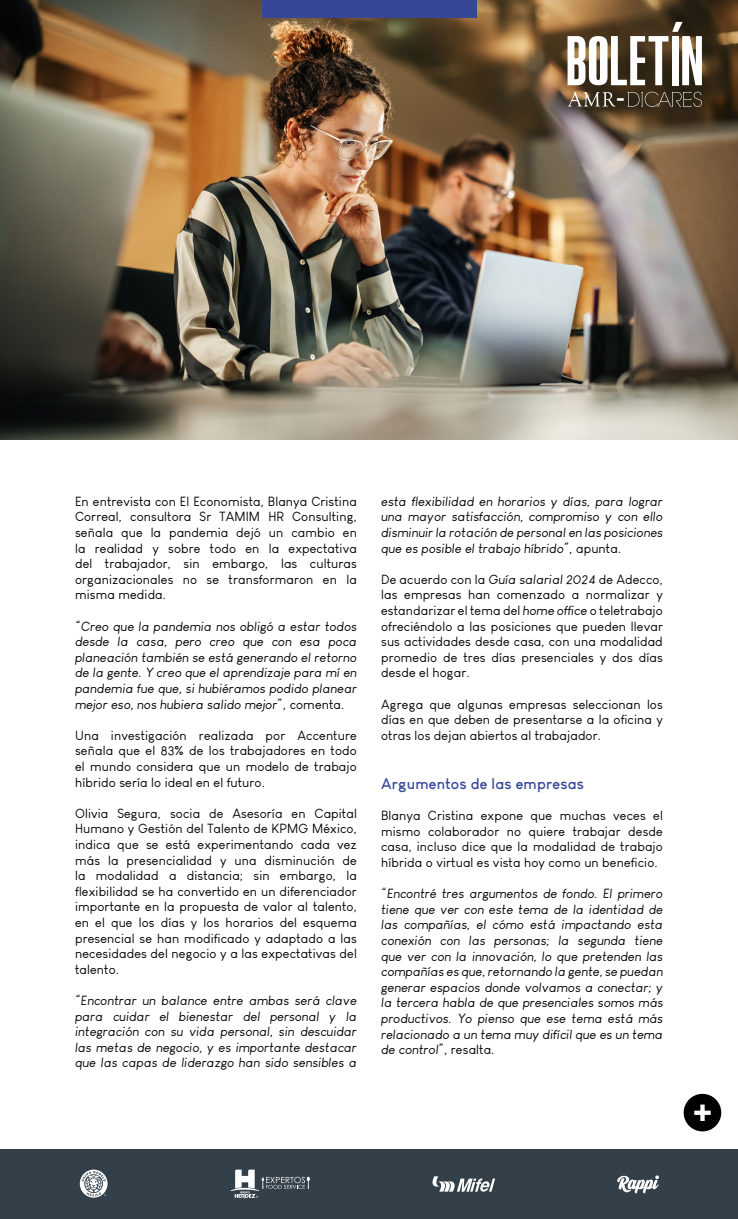
<style>
.page{position:relative;width:738px;height:1219px;background:#fff}
.page>*{position:absolute;margin:0;border:0;box-sizing:border-box;transform-origin:0 0}
.t1{font:55px "Pirrata";color:#fff}
.t2{font:30px "Tobago Poster";color:#fff}
.t3{font:23.1px "Pirrata";color:#fff}
.t4{font:700 15px "Louis George Cafe";letter-spacing:.01em;color:#374697}
.t5{font:13px/15.6px "Louis George Cafe";letter-spacing:.01em;color:#000;text-align:justify}
.t6{font:italic 13px/15.6px "Louis George Cafe";letter-spacing:.01em;color:#000;text-align:justify}
.s1{font-style:normal}
.s2{font-style:italic}
</style>
<div class="page">
<img style="left:0;top:0;width:737px;height:439px">
<div style="left:0;top:1149px;width:737px;height:70px;background:#33404a"></div>
<svg style="left:80px;top:1170px;width:27px;height:28px"></svg>
<svg style="left:617px;top:1175px;width:41px;height:18px"></svg>
<svg style="left:230px;top:1170px;width:79px;height:28px"></svg>
<svg style="left:432px;top:1176px;width:62px;height:16px"></svg>
<div style="left:261px;top:0;width:215px;height:17px;background:#374697"></div>
<div style="left:683px;top:1094px;width:37px;height:37px;background:#000;border-radius:50%"></div>
<svg style="left:567px;top:92px;width:48px;height:15px"></svg>
<svg style="left:627px;top:92px;width:74px;height:15px"></svg>
<hr style="left:737px;top:1149px;width:1px;height:70px;background:#33404a">
<svg style="left:671px;top:22px;width:11px;height:10px"></svg>
<h1 class="t1" style="left:565px;top:32px;width:139px">BOLETIN</h1>
<h3 class="t3" style="left:616px;top:86px;width:10px">-</h3>
<p class="t5" style="left:75px;top:493px;width:283px">En entrevista con El Economista, Blanya Cristina Correal, consultora Sr TAMIM HR Consulting, señala que la pandemia dejó un cambio en la realidad y sobre todo en la expectativa del trabajador, sin embargo, las culturas organizacionales no se transformaron en la misma medida.</p>
<p class="t6" style="left:75px;top:618px;width:283px">“Creo que la pandemia nos obligó a estar todos desde la casa, pero creo que con esa poca planeación también se está generando el retorno de la gente. Y creo que el aprendizaje para mí en pandemia fue que, si hubiéramos podido planear mejor eso, nos hubiera salido mejor”, <span class="s1">comenta.</span></p>
<p class="t5" style="left:75px;top:727px;width:283px">Una investigación realizada por Accenture señala que el 83% de los trabajadores en todo el mundo considera que un modelo de trabajo híbrido sería lo ideal en el futuro.</p>
<p class="t5" style="left:75px;top:805px;width:283px">Olivia Segura, socia de Asesoría en Capital Humano y Gestión del Talento de KPMG México, indica que se está experimentando cada vez más la presencialidad y una disminución de la modalidad a distancia; sin embargo, la flexibilidad se ha convertido en un diferenciador importante en la propuesta de valor al talento, en el que los días y los horarios del esquema presencial se han modificado y adaptado a las necesidades del negocio y a las expectativas del talento.</p>
<p class="t6" style="left:75px;top:993px;width:283px">“Encontrar un balance entre ambas será clave para cuidar el bienestar del personal y la integración con su vida personal, sin descuidar las metas de negocio, y es importante destacar que las capas de liderazgo han sido sensibles a</p>
<p class="t6" style="left:381px;top:493px;width:283px">esta flexibilidad en horarios y días, para lograr una mayor satisfacción, compromiso y con ello disminuir la rotación de personal en las posiciones que es posible el trabajo híbrido”, <span class="s1">apunta.</span></p>
<p class="t5" style="left:381px;top:571px;width:283px">De acuerdo con la <span class="s2">Guía salarial 2024</span> de Adecco, las empresas han comenzado a normalizar y estandarizar el tema del <span class="s2">home office</span> o teletrabajo ofreciéndolo a las posiciones que pueden llevar sus actividades desde casa, con una modalidad promedio de tres días presenciales y dos días desde el hogar.</p>
<p class="t5" style="left:381px;top:696px;width:283px">Agrega que algunas empresas seleccionan los días en que deben de presentarse a la oficina y otras los dejan abiertos al trabajador.</p>
<p class="t4" style="left:381px;top:774px;width:204px">Argumentos de las empresas</p>
<p class="t5" style="left:381px;top:808px;width:283px">Blanya Cristina expone que muchas veces el mismo colaborador no quiere trabajar desde casa, incluso dice que la modalidad de trabajo híbrida o virtual es vista hoy como un beneficio.</p>
<p class="t6" style="left:381px;top:886px;width:283px">“Encontré tres argumentos de fondo. El primero tiene que ver con este tema de la identidad de las compañías, el cómo está impactando esta conexión con las personas; la segunda tiene que ver con la innovación, lo que pretenden las compañías es que, retornando la gente, se puedan generar espacios donde volvamos a conectar; y la tercera habla de que presenciales somos más productivos. Yo pienso que ese tema está más relacionado a un tema muy difícil que es un tema de control”, <span class="s1">resalta.</span></p>
<h2 class="t2" style="left:691px;top:1092px;width:21px">+</h2>
</div>
